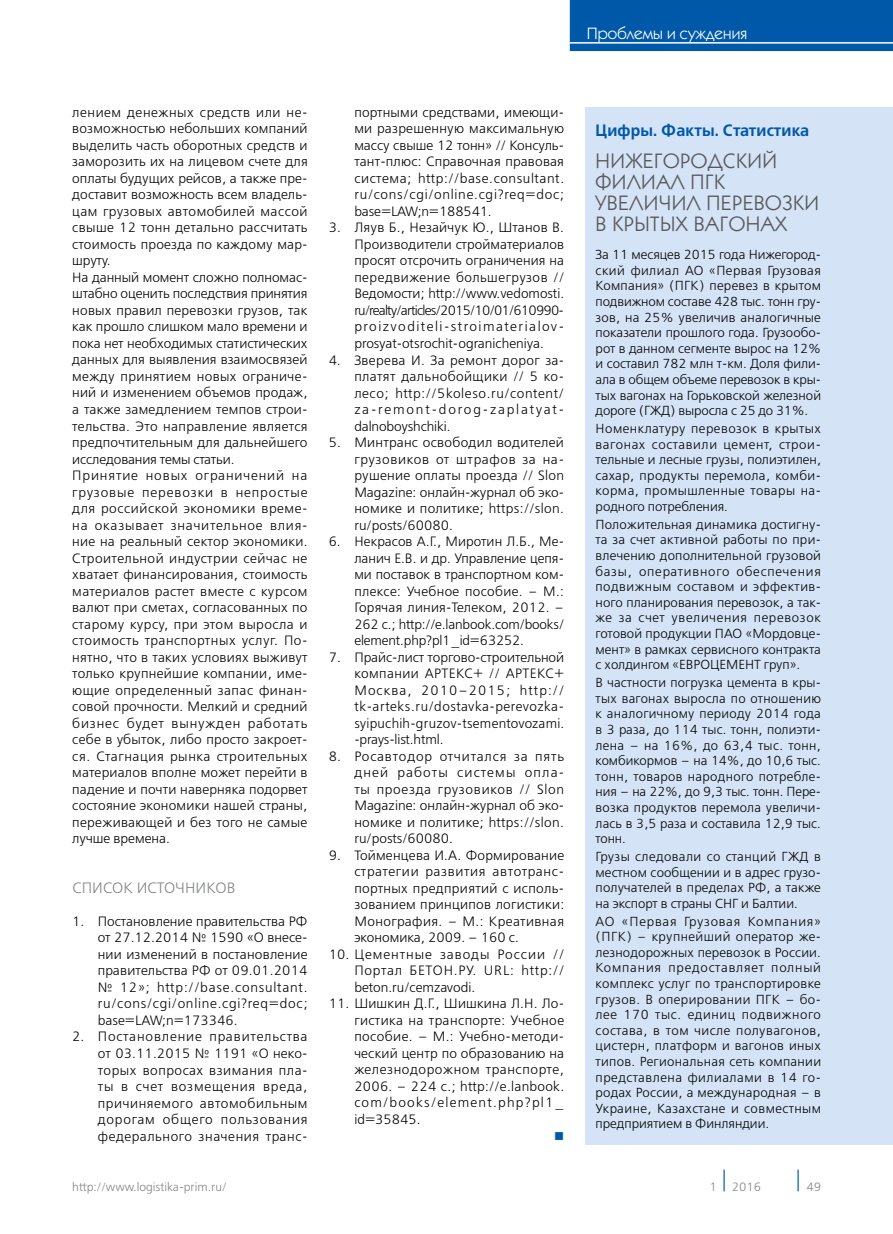
<style>
.page{position:relative;width:893px;height:1234px;background:#fff}
.page>*{position:absolute;margin:0;border:0;box-sizing:border-box;transform-origin:0 0}
.t1{font:21px/21px "Kabel C";letter-spacing:.025em;color:#58595b}
.t2{font:600 16.5px "Free Set";letter-spacing:.01em;color:#0058a9;scale:.95 1}
.t3{font:16.5px "Kabel C";letter-spacing:.01em;color:#fff}
.t4{font:300 15px "Free Set";letter-spacing:.01em;color:#808285}
.t5{font:300 13.5px/16.5px "Free Set";letter-spacing:.015em;color:#000;text-align:justify}
.t6{font:13.5px "Wingdings";color:#0058a9}
.t7{font:300 13.05px/15.6px "Free Set";color:#000;text-align:justify}
.t8{font:300 12px "Free Set";color:#808285}
</style>
<div class="page">
<div style="left:570px;top:0;width:323px;height:51px;background:#0058a9"></div>
<hr style="left:570px;top:42px;width:323px;height:2px;background:#fff">
<div style="left:585px;top:107px;width:308px;height:1037px;background:#d4e3f5"></div>
<p class="t3" style="left:587px;top:24px;width:162px">Проблемы и суждения</p>
<p class="t5" style="left:72px;top:104px;width:237px;text-align:left">лением денежных средств или не&shy;возможностью небольших компаний выделить часть оборотных средств и заморозить их на лицевом счете для оплаты будущих рейсов, а также пре&shy;доставит возможность всем владель&shy;цам грузовых автомобилей массой свыше 12 тонн детально рассчитать стоимость проезда по каждому мар&shy;шруту.<br>На данный момент сложно полномас&shy;штабно оценить последствия принятия новых правил перевозки грузов, так как прошло слишком мало времени и пока нет необходимых статистических данных для выявления взаимосвязей между принятием новых ограниче&shy;ний и изменением объемов продаж, а также замедлением темпов строи&shy;тельства. Это направление является предпочтительным для дальнейшего исследования темы статьи.<br>Принятие новых ограничений на грузовые перевозки в непростые для российской экономики време&shy;на оказывает значительное влия&shy;ние на реальный сектор экономики.<br>Строительной индустрии сейчас не хватает финансирования, стоимость материалов растет вместе с курсом валют при сметах, согласованных по старому курсу, при этом выросла и стоимость транспортных услуг. По&shy;нятно, что в таких условиях выживут только крупнейшие компании, име&shy;ющие определенный запас финан&shy;совой прочности. Мелкий и средний бизнес будет вынужден работать себе в убыток, либо просто закроет&shy;ся. Стагнация рынка строительных материалов вполне может перейти в падение и почти наверняка подорвет состояние экономики нашей страны, переживающей и без того не самые лучше времена.</p>
<p class="t4" style="left:72px;top:878px;width:165px">СПИСОК ИСТОЧНИКОВ</p>
<p class="t5" style="left:98px;top:912px;width:211px;text-indent:-26px">1. Постановление правительства РФ от 27.12.2014 № 1590 «О внесе&shy;нии изменений в постановление правительства РФ от 09.01.2014 № 12»; http://base.consultant. ru/cons/cgi/online.cgi?req=doc; base=LAW;n=173346.</p>
<p class="t5" style="left:98px;top:1028px;width:211px;text-indent:-26px">2. Постановление правительства от 03.11.2015 № 1191 «О неко&shy;торых вопросах взимания пла&shy;ты в счет возмещения вреда, причиняемого автомобильным дорогам общего пользования федерального значения транс-</p>
<p class="t8" style="left:72px;top:1179px;width:156px">http://www.logistika-prim.ru/</p>
<p class="t5" style="left:354px;top:104px;width:211px">портными средствами, имеющи&shy;ми разрешенную максимальную массу свыше 12 тонн» // Консуль&shy;тант-плюс: Справочная правовая система; http://base.consultant. ru/cons/cgi/online.cgi?req=doc; base=LAW;n=188541.</p>
<p class="t5" style="left:354px;top:219px;width:211px;text-indent:-26px">3. Ляув Б., Незайчук Ю., Штанов В.<br>Производители стройматериалов просят отсрочить ограничения на передвижение большегрузов // Ведомости; http://www.vedomosti. ru/realty/articles/2015/10/01/610990- proizvoditeli-stroimaterialov&shy;prosyat-otsrochit-ogranicheniya.</p>
<p class="t5" style="left:354px;top:351px;width:211px;text-indent:-26px">4. Зверева И. За ремонт дорог за&shy;платят дальнобойщики // 5 ко&shy;лесо; http://5koleso.ru/content/ za-remont-dorog-zaplatyat&shy;dalnoboyshchiki.</p>
<p class="t5" style="left:354px;top:434px;width:211px;text-indent:-26px">5. Минтранс освободил водителей грузовиков от штрафов за на&shy;рушение оплаты проезда // Slon Magazine: онлайн-журнал об эко&shy;номике и политике; https://slon. ru/posts/60080.</p>
<p class="t5" style="left:354px;top:533px;width:211px;text-indent:-26px">6. Некрасов А.Г., Миротин Л.Б., Ме&shy;ланич Е.В. и др. Управление цепя&shy;ми поставок в транспортном ком&shy;плексе: Учебное пособие. – М.:<br>Горячая линия-Телеком, 2012. – 262 с.; http://e.lanbook.com/books/ element.php?pl1_id=63252.</p>
<p class="t5" style="left:354px;top:648px;width:211px;text-indent:-26px">7. Прайс-лист торгово-строительной компании АРТЕКС+ // АРТЕКС+ Москва, 2010–2015; http:// tk-arteks.ru/dostavka-perevozka&shy;syipuchih-gruzov-tsementovozami. -prays-list.html.</p>
<p class="t5" style="left:354px;top:747px;width:211px;text-indent:-26px">8. Росавтодор отчитался за пять дней работы системы опла&shy;ты проезда грузовиков // Slon Magazine: онлайн-журнал об эко&shy;номике и политике; https://slon. ru/posts/60080.</p>
<p class="t5" style="left:354px;top:846px;width:211px;text-indent:-26px">9. Тойменцева И.А. Формирование стратегии развития автотранс&shy;портных предприятий с исполь&shy;зованием принципов логистики:<br>Монография. – М.: Креативная экономика, 2009. – 160 с.</p>
<p class="t5" style="left:354px;top:945px;width:211px;text-indent:-26px">10. Цементные заводы России // Портал БЕТОН.РУ. URL: http:// beton.ru/cemzavodi.</p>
<p class="t5" style="left:354px;top:995px;width:211px;text-indent:-26px">11. Шишкин Д.Г., Шишкина Л.Н. Ло&shy;гистика на транспорте: Учебное пособие. – М.: Учебно-методи&shy;ческий центр по образованию на железнодорожном транспорте, 2006. – 224 с.; http://e.lanbook. com/books/element.php?pl1_ id=35845.</p>
<p class="t6" style="left:554px;top:1128px;width:12px">■</p>
<p class="t2" style="left:596px;top:120px;width:227px">Цифры. Факты. Статистика</p>
<h1 class="t1" style="left:596px;top:150px;width:225px">Нижегородский филиал ПГК увеличил п еревозки в крытых</h1>
<h1 class="t1" style="left:694px;top:213px;width:92px">вагонах</h1>
<p class="t7" style="left:596px;top:247px;width:227px">За 11 месяцев 2015 года Нижегород&shy;ский филиал АО «Первая Грузовая Компания» (ПГК) перевез в крытом подвижном составе 428 тыс. тонн гру&shy;зов, на 25% увеличив аналогичные показатели прошлого года. Грузообо&shy;рот в данном сегменте вырос на 12% и составил 782 млн т-км. Доля фили&shy;ала в общем объеме перевозок в кры&shy;тых вагонах на Горьковской железной дороге (ГЖД) выросла с 25 до 31%.</p>
<p class="t7" style="left:596px;top:420px;width:227px">Номенклатуру перевозок в крытых вагонах составили цемент, строи&shy;тельные и лесные грузы, полиэтилен, сахар, продукты перемола, комби&shy;корма, промышленные товары на&shy;родного потребления.</p>
<p class="t7" style="left:596px;top:516px;width:227px">Положительная динамика достигну&shy;та за счет активной работы по при&shy;влечению дополнительной грузовой базы, оперативного обеспечения подвижным составом и эффектив&shy;ного планирования перевозок, а так&shy;же за счет увеличения перевозок готовой продукции ПАО «Мордовце&shy;мент» в рамках сервисного контракта с холдингом «ЕВРОЦЕМЕНТ груп».</p>
<p class="t7" style="left:596px;top:674px;width:227px">В частности погрузка цемента в кры&shy;тых вагонах выросла по отношению к аналогичному периоду 2014 года в 3 раза, до 114 тыс. тонн, полиэти&shy;лена – на 16%, до 63,4 тыс. тонн, комбикормов – на 14%, до 10,6 тыс. тонн, товаров народного потребле&shy;ния – на 22%, до 9,3 тыс. тонн. Пере&shy;возка продуктов перемола увеличи&shy;лась в 3,5 раза и составила 12,9 тыс. тонн.</p>
<p class="t7" style="left:596px;top:848px;width:227px">Грузы следовали со станций ГЖД в местном сообщении и в адрес грузо&shy;получателей в пределах РФ, а также на экспорт в страны СНГ и Балтии.</p>
<p class="t7" style="left:596px;top:912px;width:227px">АО «Первая Грузовая Компания» (ПГК) – крупнейший оператор же&shy;лезнодорожных перевозок в России.<br>Компания предоставляет полный комплекс услуг по транспортировке грузов. В оперировании ПГК – бо&shy;лее 170 тыс. единиц подвижного состава, в том числе полувагонов, цистерн, платформ и вагонов иных типов. Региональная сеть компании представлена филиалами в 14 го&shy;родах России, а международная – в Украине, Казахстане и совместным предприятием в Финляндии.</p>
<p class="t8" style="left:709px;top:1179px;width:53px">1 <sup>│</sup> 2016</p>
<p class="t8" style="left:794px;top:1179px;width:29px"><sup>│</sup> 49</p>
</div>
